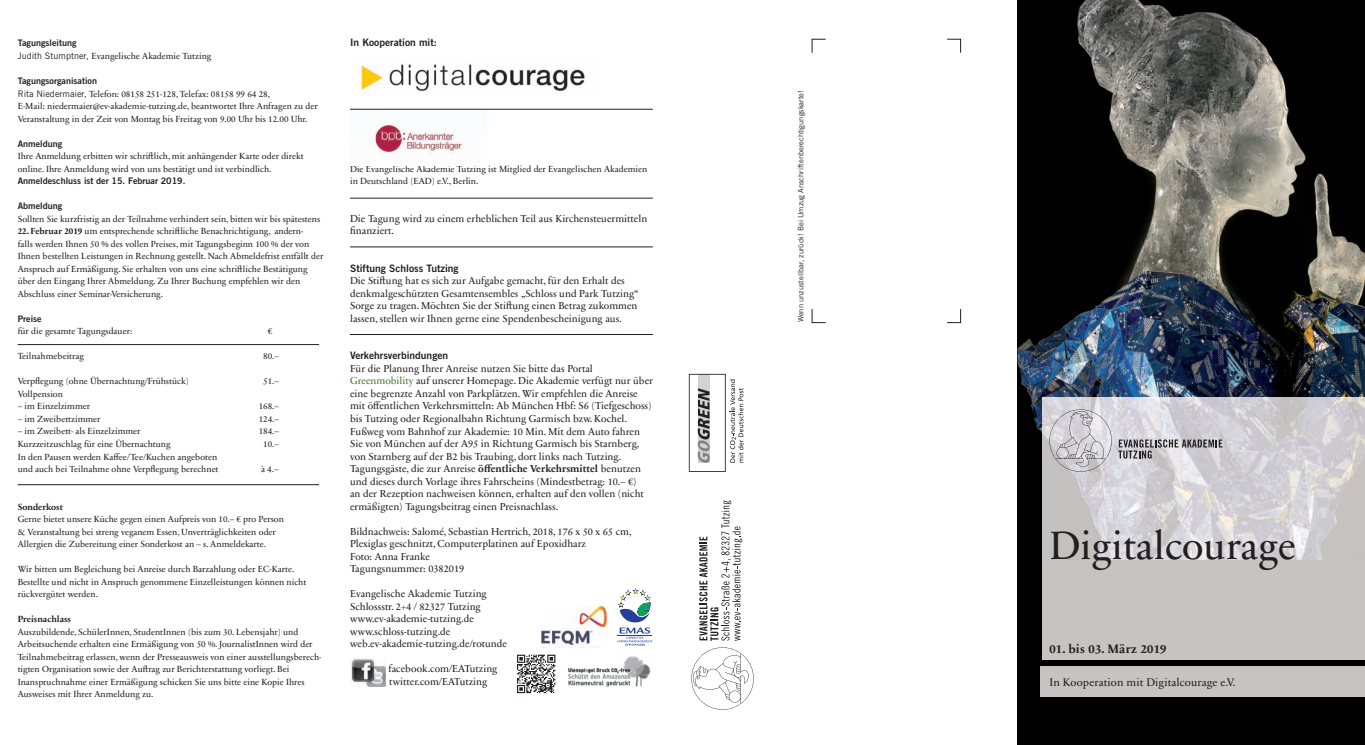
<style>
.page{position:relative;width:1365px;height:745px;background:#fff}
.page>*{position:absolute;margin:0;border:0;box-sizing:border-box;transform-origin:0 0}
.t1{font:40px "Sabon Next LT Pro";color:#231f20}
.t2{font:700 12.5px "Sabon Next LT Pro";letter-spacing:.02em;color:#231f20}
.t3{font:11.25px "Sabon Next LT Pro";letter-spacing:.01em;color:#231f20}
.t4{font:10.25px/12.5px "Sabon Next LT Pro";color:#231f20}
.t5{font:10.25px "Trade Gothic LT Std Bd 2";color:#231f20}
.t6{font:9px/12.5px "Sabon Next LT Pro";color:#231f20}
.t7{font:9px "Trade Gothic LT Std Bd 2";color:#231f20}
.t8{font:700 9px "Sabon Next LT Pro";color:#231f20}
.t9{font:7.5px "Trade Gothic LT Std";color:#231f20}
.s1{font-family:"Trade Gothic LT Std"}
.s2{font-weight:700}
.s3{color:#48752f}
</style>
<div class="page">
<div style="left:1017px;top:0;width:347px;height:744px;background:#000"></div>
<img style="left:1017px;top:0;width:347px;height:433px">
<div style="left:1042px;top:559px;width:322px;height:100px;background:#c7c3c1"></div>
<img style="left:1042px;top:397px;width:241px;height:162px">
<img style="left:1283px;top:397px;width:81px;height:162px">
<div style="left:1040px;top:665px;width:324px;height:31px;background:#c7c3c1"></div>
<svg style="left:691px;top:647px;width:62px;height:62px"></svg>
<svg style="left:699px;top:500px;width:43px;height:140px"></svg>
<svg style="left:811px;top:309px;width:15px;height:14px"></svg>
<svg style="left:947px;top:322px;width:13px;height:1px"></svg>
<svg style="left:811px;top:39px;width:15px;height:14px"></svg>
<svg style="left:947px;top:39px;width:13px;height:1px"></svg>
<svg style="left:1118px;top:439px;width:104px;height:19px;background:#a7a5a8"></svg>
<svg style="left:1049px;top:409px;width:62px;height:62px;background:#cbc9ce"></svg>
<svg style="left:688px;top:373px;width:55px;height:98px"></svg>
<hr style="left:18px;top:344px;width:301px;height:1px;background:#231f20">
<hr style="left:18px;top:484px;width:301px;height:1px;background:#231f20">
<hr style="left:350px;top:246px;width:302px;height:1px;background:#231f20">
<img style="left:568px;top:656px;width:83px;height:31px">
<hr style="left:350px;top:198px;width:302px;height:1px;background:#231f20">
<img style="left:360px;top:64px;width:225px;height:28px">
<hr style="left:350px;top:109px;width:302px;height:1px;background:#231f20">
<hr style="left:350px;top:334px;width:302px;height:1px;background:#231f20">
<img style="left:350px;top:658px;width:36px;height:28px">
<svg style="left:617px;top:588px;width:35px;height:57px"></svg>
<svg style="left:517px;top:654px;width:39px;height:39px"></svg>
<svg style="left:517px;top:654px;width:38px;height:38px"></svg>
<img style="left:541px;top:606px;width:66px;height:40px">
<img style="left:370px;top:122px;width:95px;height:34px">
<p class="t7" style="left:18px;top:38px;width:60px">Tagungsleitung</p>
<p class="t6" style="left:18px;top:49px;width:195px"><span class="s1">Judith Stumptner,</span> Evangelische Akademie Tutzing</p>
<p class="t7" style="left:18px;top:75px;width:81px">Tagungsorganisation</p>
<p class="t6" style="left:18px;top:87px;width:301px"><span class="s1">Rita Niedermaier,</span> Telefon: 08158 251-128, Telefax: 08158 99 64 28,<br>E-Mail: niedermaier@ev-akademie-tutzing.de, beantwortet Ihre Anfragen zu der<br>Veranstaltung in der Zeit von Montag bis Freitag von 9.00 Uhr bis 12.00 Uhr.</p>
<p class="t7" style="left:18px;top:138px;width:46px">Anmeldung</p>
<p class="t6" style="left:18px;top:149px;width:287px">Ihre Anmeldung erbitten wir schriftlich, mit anhängender Karte oder direkt online. Ihre Anmeldung wird von uns bestätigt und ist verbindlich.</p>
<p class="t7" style="left:18px;top:175px;width:169px">Anmeldeschluss ist der 15. Februar 2019.</p>
<p class="t7" style="left:18px;top:200px;width:46px">Abmeldung</p>
<p class="t6" style="left:18px;top:212px;width:304px">Sollten Sie kurzfristig an der Teilnahme verhindert sein, bitten wir bis spätestens</p>
<p class="t6" style="left:18px;top:224px;width:307px"><span class="s2">22. Februar 2019</span> um entsprechende schriftliche Benachrichtigung, andern-<br>falls werden Ihnen 50 % des vollen Preises, mit Tagungsbeginn 100 % der von Ihnen bestellten Leistungen in Rechnung gestellt. Nach Abmeldefrist entfällt der Anspruch auf Ermäßigung. Sie erhalten von uns eine schriftliche Bestätigung über den Eingang Ihrer Abmeldung. Zu Ihrer Buchung empfehlen wir den Abschluss einer Seminar-Versicherung.</p>
<p class="t7" style="left:18px;top:313px;width:25px">Preise</p>
<p class="t6" style="left:18px;top:324px;width:116px">für die gesamte Tagungsdauer:</p>
<p class="t6" style="left:268px;top:324px;width:6px">€</p>
<p class="t6" style="left:18px;top:349px;width:68px">Teilnahmebeitrag</p>
<p class="t6" style="left:263px;top:349px;width:17px">80.–</p>
<p class="t6" style="left:18px;top:374px;width:173px">Verpflegung (ohne Übernachtung/Frühstück)</p>
<p class="t6" style="left:263px;top:374px;width:17px">51.–</p>
<p class="t6" style="left:18px;top:387px;width:47px">Vollpension</p>
<p class="t6" style="left:18px;top:399px;width:74px">– im Einzelzimmer</p>
<p class="t6" style="left:259px;top:399px;width:22px">168.–</p>
<p class="t6" style="left:18px;top:412px;width:84px">– im Zweibettzimmer</p>
<p class="t6" style="left:259px;top:412px;width:22px">124.–</p>
<p class="t6" style="left:18px;top:424px;width:124px">– im Zweibett- als Einzelzimmer</p>
<p class="t6" style="left:259px;top:424px;width:22px">184.–</p>
<p class="t6" style="left:18px;top:437px;width:154px">Kurzzeitzuschlag für eine Übernachtung</p>
<p class="t6" style="left:263px;top:437px;width:17px">10.–</p>
<p class="t6" style="left:18px;top:449px;width:202px">In den Pausen werden Kaffee/Tee/Kuchen angeboten und auch bei Teilnahme ohne Verpflegung berechnet</p>
<p class="t6" style="left:261px;top:462px;width:19px">à 4.–</p>
<p class="t8" style="left:18px;top:499px;width:47px">Sonderkost</p>
<p class="t6" style="left:18px;top:512px;width:268px">Gerne bietet unsere Küche gegen einen Aufpreis von 10.– € pro Person &amp; Veranstaltung bei streng veganem Essen, Unverträglichkeiten oder<br>Allergien die Zubereitung einer Sonderkost an – s. Anmeldekarte.</p>
<p class="t6" style="left:18px;top:562px;width:290px">Wir bitten um Begleichung bei Anreise durch Barzahlung oder EC-Karte.<br>Bestellte und nicht in Anspruch genommene Einzelleistungen können nicht rückvergütet werden.</p>
<p class="t8" style="left:18px;top:611px;width:55px">Preisnachlass</p>
<p class="t6" style="left:18px;top:624px;width:305px">Auszubildende, SchülerInnen, StudentInnen (bis zum 30. Lebensjahr) und Arbeitsuchende erhalten eine Ermäßigung von 50 %. JournalistInnen wird der Teilnahmebeitrag erlassen, wenn der Presseausweis von einer ausstellungsberech&shy;tigten Organisation sowie der Auftrag zur Berichterstattung vorliegt. Bei Inanspruchnahme einer Ermäßigung schicken Sie uns bitte eine Kopie Ihres Ausweises mit Ihrer Anmeldung zu.</p>
<p class="t5" style="left:350px;top:36px;width:88px">In Kooperation mit:</p>
<p class="t6" style="left:350px;top:162px;width:299px">Die Evangelische Akademie Tutzing ist Mitglied der Evangelischen Akademien in Deutschland (EAD) e.V., Berlin.</p>
<p class="t4" style="left:350px;top:211px;width:299px">Die Tagung wird zu einem erheblichen Teil aus Kirchensteuermitteln finanziert.</p>
<p class="t5" style="left:350px;top:261px;width:110px">Stiftung Schloss Tutzing</p>
<p class="t4" style="left:350px;top:274px;width:290px">Die Stiftung hat es sich zur Aufgabe gemacht, für den Erhalt des denkmalgeschützten Gesamtensembles „Schloss und Park Tutzing“ Sorge zu tragen. Möchten Sie der Stiftung einen Betrag zukommen lassen, stellen wir Ihnen gerne eine Spendenbescheinigung aus.</p>
<p class="t5" style="left:350px;top:349px;width:100px">Verkehrsverbindungen</p>
<p class="t4" style="left:350px;top:361px;width:304px">Für die Planung Ihrer Anreise nutzen Sie bitte das Portal <span class="s3">Greenmobility</span> auf unserer Homepage. Die Akademie verfügt nur über eine begrenzte Anzahl von Parkplätzen. Wir empfehlen die Anreise mit öffentlichen Verkehrsmitteln: Ab München Hbf: S6 (Tiefgeschoss) bis Tutzing oder Regionalbahn Richtung Garmisch bzw. Kochel.<br>Fußweg vom Bahnhof zur Akademie: 10 Min. Mit dem Auto fahren Sie von München auf der A95 in Richtung Garmisch bis Starnberg, von Starnberg auf der B2 bis Traubing, dort links nach Tutzing.<br>Tagungsgäste, die zur Anreise <span class="s2">öffentliche Verkehrsmittel</span> benutzen und dieses durch Vorlage ihres Fahrscheins (Mindestbetrag: 10.– €)<br>an der Rezeption nachweisen können, erhalten auf den vollen (nicht ermäßigten) Tagungsbeitrag einen Preisnachlass.</p>
<p class="t4" style="left:350px;top:524px;width:283px">Bildnachweis: Salomé, Sebastian Hertrich, 2018, 176 x 50 x 65 cm, Plexiglas geschnitzt, Computerplatinen auf Epoxidharz<br>Foto: Anna Franke<br>Tagungsnummer: 0382019</p>
<p class="t4" style="left:350px;top:586px;width:158px">Evangelische Akademie Tutzing<br>Schlossstr. 2+4 / 82327 Tutzing www.ev-akademie-tutzing.de www.schloss-tutzing.de web.ev-akademie-tutzing.de/rotunde</p>
<p class="t4" style="left:388px;top:661px;width:110px">facebook.com/EATutzing twitter.com/EATutzing</p>
<p class="t9" style="left:796px;top:322px;width:233px;rotate:-90deg">Wenn unzustellbar, zurück! Bei Umzug Anschriftenberechtigungskarte!</p>
<h1 class="t1" style="left:1049px;top:514px;width:248px">Digitalcourage</h1>
<h2 class="t2" style="left:1049px;top:638px;width:118px">01. bis 03. März 2019</h2>
<p class="t3" style="left:1049px;top:673px;width:188px">In Kooperation mit Digitalcourage e.V.</p>
</div>
